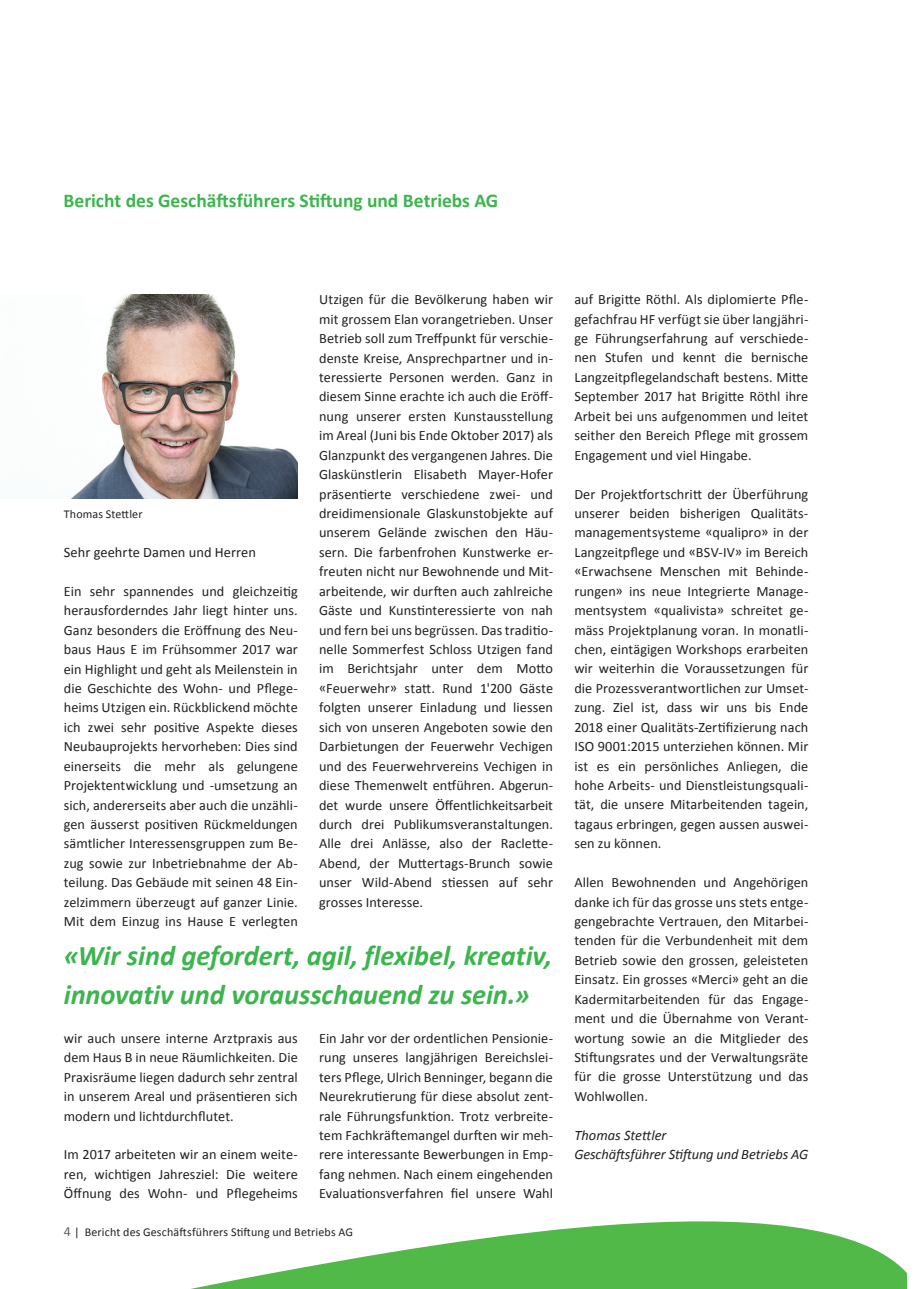
<style>
.page{position:relative;width:919px;height:1289px;background:#fff}
.page>*{position:absolute;margin:0;border:0;box-sizing:border-box;transform-origin:0 0}
.t1{font:italic 700 28.5px/38.8px "Calibri";letter-spacing:-.005em;color:#3cb54e}
.t2{font:700 19.5px "Calibri";color:#3cb54e}
.t3{font:italic 14.4px/19.5px "Calibri";letter-spacing:-.005em;color:#231f20}
.t4{font:14.4px "Calibri";letter-spacing:.005em;color:#231f20}
.t5{font:14.25px/19.4px "Calibri";letter-spacing:.005em;color:#231f20;text-align:justify}
.t6{font:12px "Calibri";letter-spacing:.01em;color:#231f20}
.s1{font-size:13.95px;color:#636366}
</style>
<div class="page">
<svg style="left:196px;top:1221px;width:710px;height:67px;fill:#51b948"></svg>
<img style="left:72px;top:294px;width:226px;height:204px">
<div style="left:64px;top:1217px;width:310px;height:24px;background:#fff"></div>
<h2 class="t2" style="left:64px;top:188px;width:436px">Bericht des Geschäftsführers Stiftung und Betriebs AG</h2>
<p class="t5" style="left:319px;top:290px;width:235px">Utzigen für die Bevölkerung haben wir mit grossem Elan vorangetrieben. Unser Betrieb soll zum Treffpunkt für verschie&shy;denste Kreise, Ansprechpartner und in&shy;teressierte Personen werden. Ganz in diesem Sinne erachte ich auch die Eröff&shy;nung unserer ersten Kunstausstellung im Areal (Juni bis Ende Oktober 2017) als Glanzpunkt des vergangenen Jahres. Die Glaskünstlerin Elisabeth Mayer-Hofer präsentierte verschiedene zwei- und dreidimensionale Glaskunstobjekte auf unserem Gelände zwischen den Häu&shy;sern. Die farbenfrohen Kunstwerke er&shy;freuten nicht nur Bewohnende und Mit&shy;arbeitende, wir durften auch zahlreiche Gäste und Kunstinteressierte von nah und fern bei uns begrüssen. Das traditio&shy;nelle Sommerfest Schloss Utzigen fand im Berichtsjahr unter dem Motto «Feuerwehr» statt. Rund 1'200 Gäste folgten unserer Einladung und liessen sich von unseren Angeboten sowie den Darbietungen der Feuerwehr Vechigen und des Feuerwehrvereins Vechigen in diese Themenwelt entführen. Abgerun&shy;det wurde unsere Öffentlichkeitsarbeit durch drei Publikumsveranstaltungen.<br>Alle drei Anlässe, also der Raclette-Abend, der Muttertags-Brunch sowie unser Wild-Abend stiessen auf sehr grosses Interesse.</p>
<p class="t5" style="left:574px;top:290px;width:235px">auf Brigitte Röthl. Als diplomierte Pfle&shy;gefachfrau HF verfügt sie über langjähri&shy;ge Führungserfahrung auf verschiede&shy;nen Stufen und kennt die bernische Langzeitpflegelandschaft bestens. Mitte September 2017 hat Brigitte Röthl ihre Arbeit bei uns aufgenommen und leitet seither den Bereich Pflege mit grossem Engagement und viel Hingabe.</p>
<p class="t5" style="left:574px;top:484px;width:235px">Der Projektfortschritt der Überführung unserer beiden bisherigen Qualitäts&shy;managementsysteme «qualipro» in der Langzeitpflege und «BSV-IV» im Bereich «Erwachsene Menschen mit Behinde&shy;rungen» ins neue Integrierte Manage&shy;mentsystem «qualivista» schreitet ge&shy;mäss Projektplanung voran. In monatli&shy;chen, eintägigen Workshops erarbeiten wir weiterhin die Voraussetzungen für die Prozessverantwortlichen zur Umset&shy;zung. Ziel ist, dass wir uns bis Ende 2018 einer Qualitäts-Zertifizierung nach ISO 9001:2015 unterziehen können. Mir ist es ein persönliches Anliegen, die hohe Arbeits- und Dienstleistungsquali&shy;tät, die unsere Mitarbeitenden tagein, tagaus erbringen, gegen aussen auswei&shy;sen zu können.</p>
<p class="t5" style="left:574px;top:872px;width:235px">Allen Bewohnenden und Angehörigen danke ich für das grosse uns stets entge&shy;gengebrachte Vertrauen, den Mitarbei&shy;tenden für die Verbundenheit mit dem Betrieb sowie den grossen, geleisteten Einsatz. Ein grosses «Merci» geht an die Kadermitarbeitenden für das Engage&shy;ment und die Übernahme von Verant&shy;wortung sowie an die Mitglieder des Stiftungsrates und der Verwaltungsräte für die grosse Unterstützung und das Wohlwollen.</p>
<p class="t3" style="left:574px;top:1124px;width:235px">Thomas Stettler<br>Geschäftsführer Stiftung und Betriebs AG</p>
<p class="t6" style="left:64px;top:506px;width:80px">Thomas Stettler</p>
<p class="t4" style="left:64px;top:543px;width:194px">Sehr geehrte Damen und Herren</p>
<p class="t5" style="left:64px;top:581px;width:235px">Ein sehr spannendes und gleichzeitig herausforderndes Jahr liegt hinter uns.<br>Ganz besonders die Eröffnung des Neu&shy;baus Haus E im Frühsommer 2017 war ein Highlight und geht als Meilenstein in die Geschichte des Wohn- und Pflege&shy;heims Utzigen ein. Rückblickend möchte ich zwei sehr positive Aspekte dieses Neubauprojekts hervorheben: Dies sind einerseits die mehr als gelungene Projektentwicklung und -umsetzung an sich, andererseits aber auch die unzähli&shy;gen äusserst positiven Rückmeldungen sämtlicher Interessensgruppen zum Be&shy;zug sowie zur Inbetriebnahme der Ab&shy;teilung. Das Gebäude mit seinen 48 Ein&shy;zelzimmern überzeugt auf ganzer Linie.<br>Mit dem Einzug ins Hause E verlegten</p>
<h1 class="t1" style="left:64px;top:936px;width:490px">«Wir sind gefordert, agil, flexibel, kreativ, innovativ und vorausschauend zu sein.»</h1>
<p class="t5" style="left:319px;top:1028px;width:235px">Ein Jahr vor der ordentlichen Pensionie&shy;rung unseres langjährigen Bereichslei&shy;ters Pflege, Ulrich Benninger, begann die Neurekrutierung für diese absolut zent&shy;rale Führungsfunktion. Trotz verbreite&shy;tem Fachkräftemangel durften wir meh&shy;rere interessante Bewerbungen in Emp&shy;fang nehmen. Nach einem eingehenden Evaluationsverfahren fiel unsere Wahl</p>
<p class="t5" style="left:64px;top:1028px;width:235px">wir auch unsere interne Arztpraxis aus dem Haus B in neue Räumlichkeiten. Die Praxisräume liegen dadurch sehr zentral in unserem Areal und präsentieren sich modern und lichtdurchflutet.</p>
<p class="t5" style="left:64px;top:1144px;width:235px">Im 2017 arbeiteten wir an einem weite&shy;ren, wichtigen Jahresziel: Die weitere Öffnung des Wohn- und Pflegeheims</p>
<p class="t6" style="left:64px;top:1224px;width:290px"><span class="s1">4</span> | Bericht des Geschäftsführers Stiftung und Betriebs AG</p>
</div>
